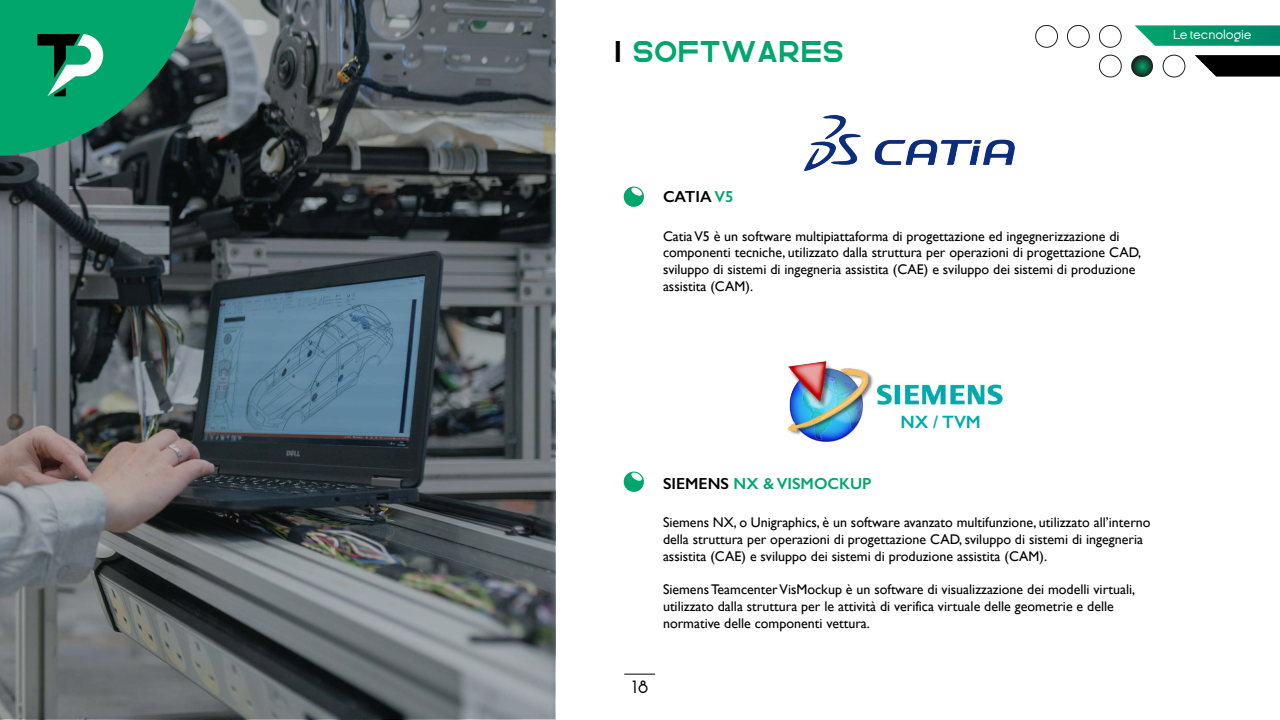
<style>
.page{position:relative;width:1280px;height:720px;background:#fff}
.page>*{position:absolute;margin:0;border:0;box-sizing:border-box;transform-origin:0 0}
.t1{font:30px "Rhino";color:#00a66b}
.t2{font:300 26px "Ginora Sans";color:#000}
.t3{font:600 17.9px "Gill Sans";color:#00a9ac}
.t4{font:600 16px "Gill Sans";color:#00a66b}
.t5{font:600 16px "Gill Sans";color:#000}
.t6{font:14px/16.8px "Gill Sans";color:#000}
.t7{font:13px "Ginora Sans";letter-spacing:-.01em;color:#fff}
.s1{color:#000}
.s2{color:#00a66b}
</style>
<div class="page">
<svg style="left:0;top:0;width:556px;height:720px;background:#545c60"></svg>
<img style="left:876px;top:381px;width:129px;height:26px">
<img style="left:787px;top:361px;width:87px;height:81px">
<img style="left:804px;top:116px;width:210px;height:54px">
<div style="left:1035px;top:25px;width:23px;height:23px;border:1px solid #fff;border-radius:50%"></div>
<div style="left:1067px;top:25px;width:23px;height:23px;border:1px solid #fff;border-radius:50%"></div>
<div style="left:1099px;top:25px;width:22px;height:23px;border:1px solid #fff;border-radius:50%"></div>
<div style="left:1099px;top:55px;width:23px;height:22px;border:1px solid #fff;border-radius:50%"></div>
<svg style="left:1131px;top:55px;width:22px;height:22px"></svg>
<div style="left:1163px;top:55px;width:22px;height:22px;border:1px solid #fff;border-radius:50%"></div>
<svg style="left:1135px;top:25px;width:145px;height:21px;background:#189f79"></svg>
<svg style="left:1195px;top:55px;width:85px;height:22px;background:#242424"></svg>
<svg style="left:623px;top:186px;width:21px;height:21px"></svg>
<svg style="left:623px;top:471px;width:21px;height:21px"></svg>
<hr style="left:624px;top:674px;width:31px;height:1px;background:#000">
<svg style="left:0;top:0;width:196px;height:156px;background:#15865f"></svg>
<h1 class="t1" style="left:615px;top:34px;width:231px"><span class="s1">I</span> SOFTWARES</h1>
<p class="t7" style="left:1173px;top:28px;width:80px">Le tecnologie</p>
<p class="t5" style="left:663px;top:187px;width:72px">CATIA <span class="s2">V5</span></p>
<p class="t6" style="left:663px;top:227px;width:480px">Catia V5 è un software multipiattaforma di progettazione ed ingegnerizzazione di componenti tecniche, utilizzato dalla struttura per operazioni di progettazione CAD, sviluppo di sistemi di ingegneria assistita (CAE) e sviluppo dei sistemi di produzione assistita (CAM).</p>
<p class="t3" style="left:900px;top:411px;width:82px">NX / TVM</p>
<p class="t4" style="left:663px;top:474px;width:210px"><span class="s1">SIEMENS</span> NX &amp; VISMOCKUP</p>
<p class="t6" style="left:663px;top:514px;width:489px">Siemens NX, o Unigraphics, è un software avanzato multifunzione, utilizzato all’interno della struttura per operazioni di progettazione CAD, sviluppo di sistemi di ingegneria assistita (CAE) e sviluppo dei sistemi di produzione assistita (CAM).</p>
<p class="t6" style="left:663px;top:581px;width:474px">Siemens Teamcenter VisMockup è un software di visualizzazione dei modelli virtuali, utilizzato dalla struttura per le attività di verifica virtuale delle geometrie e delle normative delle componenti vettura.</p>
<h2 class="t2" style="left:632px;top:671px;width:19px">18</h2>
</div>
